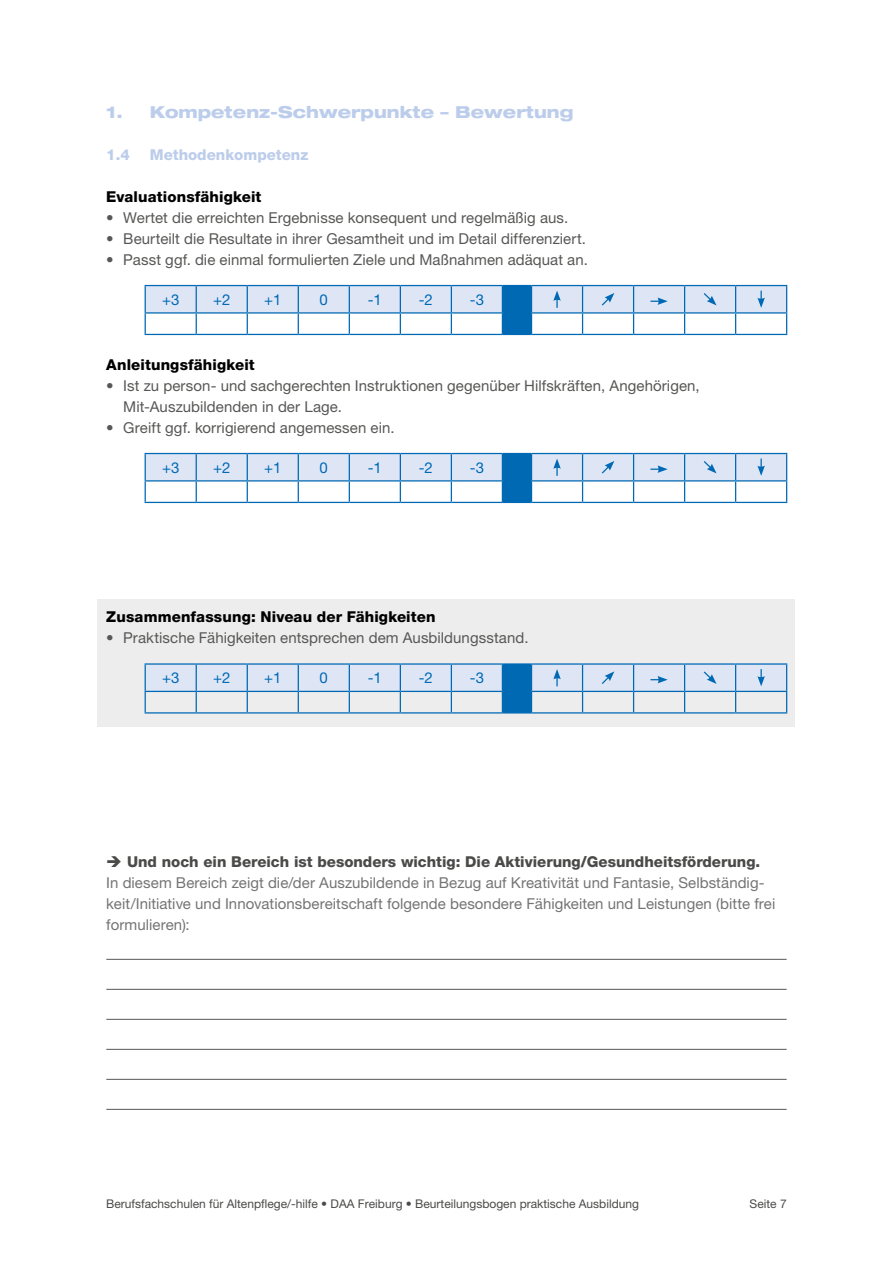
<style>
.page{position:relative;width:893px;height:1263px;background:#fff}
.page>*{position:absolute;margin:0;border:0;box-sizing:border-box;transform-origin:0 0}
.t1{font:800 expanded 16.5px "Helvetica Neue LT Pro";color:#bccdeb}
.t2{font:15px/21px "Helvetica Neue LT Pro";letter-spacing:.005em;color:#575756}
.t3{font:15px/21px "Helvetica Neue LT Pro";letter-spacing:.005em;color:#757474}
.t4{font:800 15px "Helvetica Neue LT Pro";letter-spacing:.01em;color:#000}
.t5{font:15px "Helvetica Neue LT Pro";color:#0069b4}
.t6{font:800 15px "Helvetica Neue LT Pro";color:#bccdeb}
.t7{font:12px "Helvetica Neue LT Pro";color:#4a4a49}
.s1{color:#4a4a49}
.s2{font-weight:800;color:#4a4a49}
</style>
<div class="page">
<div style="left:98px;top:600px;width:697px;height:127px;background:#ededed"></div>
<hr style="left:106px;top:959px;width:681px;height:1px;background:#575756">
<hr style="left:106px;top:989px;width:681px;height:1px;background:#575756">
<hr style="left:106px;top:1019px;width:681px;height:1px;background:#575756">
<hr style="left:106px;top:1049px;width:681px;height:1px;background:#575756">
<hr style="left:106px;top:1079px;width:681px;height:1px;background:#575756">
<hr style="left:106px;top:1109px;width:681px;height:1px;background:#575756">
<svg style="left:145px;top:285px;width:642px;height:50px"></svg>
<svg style="left:145px;top:453px;width:642px;height:50px"></svg>
<hr style="left:145px;top:663px;width:51px;height:2px;background:#0069b4">
<hr style="left:196px;top:663px;width:51px;height:2px;background:#0069b4">
<hr style="left:247px;top:663px;width:51px;height:2px;background:#0069b4">
<hr style="left:298px;top:663px;width:51px;height:2px;background:#0069b4">
<hr style="left:349px;top:663px;width:51px;height:2px;background:#0069b4">
<hr style="left:400px;top:663px;width:51px;height:2px;background:#0069b4">
<hr style="left:451px;top:663px;width:51px;height:2px;background:#0069b4">
<hr style="left:502px;top:663px;width:29px;height:2px;background:#0069b4">
<hr style="left:531px;top:663px;width:52px;height:2px;background:#0069b4">
<hr style="left:583px;top:663px;width:51px;height:2px;background:#0069b4">
<hr style="left:634px;top:663px;width:51px;height:2px;background:#0069b4">
<hr style="left:685px;top:663px;width:51px;height:2px;background:#0069b4">
<hr style="left:736px;top:663px;width:51px;height:2px;background:#0069b4">
<svg style="left:145px;top:664px;width:642px;height:49px"></svg>
<p class="t1" style="left:106px;top:102px;width:469px">1. Kompetenz-Schwerpunkte – Bewertung</p>
<p class="t6" style="left:106px;top:146px;width:25px">1.4</p>
<p class="t6" style="left:150px;top:146px;width:160px">Methodenkompetenz</p>
<p class="t4" style="left:106px;top:188px;width:157px">Evaluationsfähigkeit</p>
<p class="t2" style="left:106px;top:207px;width:463px">• Wertet die erreichten Ergebnisse konsequent und regelmäßig aus.</p>
<p class="t2" style="left:106px;top:228px;width:481px">• Beurteilt die Resultate in ihrer Gesamtheit und im Detail differenziert.</p>
<p class="t2" style="left:106px;top:249px;width:483px">• Passt ggf. die einmal formulierten Ziele und Maßnahmen adäquat an.</p>
<p class="t5" style="left:162px;top:290px;width:19px">+3</p>
<p class="t5" style="left:213px;top:290px;width:19px">+2</p>
<p class="t5" style="left:264px;top:290px;width:19px">+1</p>
<p class="t5" style="left:320px;top:290px;width:10px">0</p>
<p class="t5" style="left:368px;top:290px;width:16px">-1</p>
<p class="t5" style="left:419px;top:290px;width:16px">-2</p>
<p class="t5" style="left:470px;top:290px;width:16px">-3</p>
<p class="t4" style="left:106px;top:356px;width:150px">Anleitungsfähigkeit</p>
<p class="t2" style="left:123px;top:375px;width:578px;text-indent:-17px">• Ist zu person- und sachgerechten Instruktionen gegenüber Hilfskräften, Angehörigen,<br>Mit-Auszubildenden in der Lage.</p>
<p class="t2" style="left:106px;top:417px;width:290px">• Greift ggf. korrigierend angemessen ein.</p>
<p class="t5" style="left:162px;top:458px;width:19px">+3</p>
<p class="t5" style="left:213px;top:458px;width:19px">+2</p>
<p class="t5" style="left:264px;top:458px;width:19px">+1</p>
<p class="t5" style="left:320px;top:458px;width:10px">0</p>
<p class="t5" style="left:368px;top:458px;width:16px">-1</p>
<p class="t5" style="left:419px;top:458px;width:16px">-2</p>
<p class="t5" style="left:470px;top:458px;width:16px">-3</p>
<p class="t4" style="left:106px;top:608px;width:331px">Zusammenfassung: Niveau der Fähigkeiten</p>
<p class="t2" style="left:106px;top:627px;width:424px">• Praktische Fähigkeiten entsprechen dem Ausbildungsstand.</p>
<p class="t5" style="left:162px;top:669px;width:19px">+3</p>
<p class="t5" style="left:213px;top:669px;width:19px">+2</p>
<p class="t5" style="left:264px;top:669px;width:19px">+1</p>
<p class="t5" style="left:320px;top:669px;width:10px">0</p>
<p class="t5" style="left:368px;top:669px;width:16px">-1</p>
<p class="t5" style="left:419px;top:669px;width:16px">-2</p>
<p class="t5" style="left:470px;top:669px;width:16px">-3</p>
<p class="t3" style="left:106px;top:851px;width:671px"><span class="s1">➔</span> <span class="s2">Und noch ein Bereich ist besonders wichtig: Die Aktivierung/Gesundheitsförderung.<br></span>In diesem Bereich zeigt die/der Auszubildende in Bezug auf Kreativität und Fantasie, Selbständig&shy;keit/Initiative und Innovationsbereitschaft folgende besondere Fähigkeiten und Leistungen (bitte frei formulieren):</p>
<p class="t7" style="left:106px;top:1196px;width:534px">Berufsfachschulen für Altenpflege/-hilfe • DAA Freiburg • Beurteilungsbogen praktische Ausbildung</p>
<p class="t7" style="left:749px;top:1196px;width:39px">Seite 7</p>
</div>
